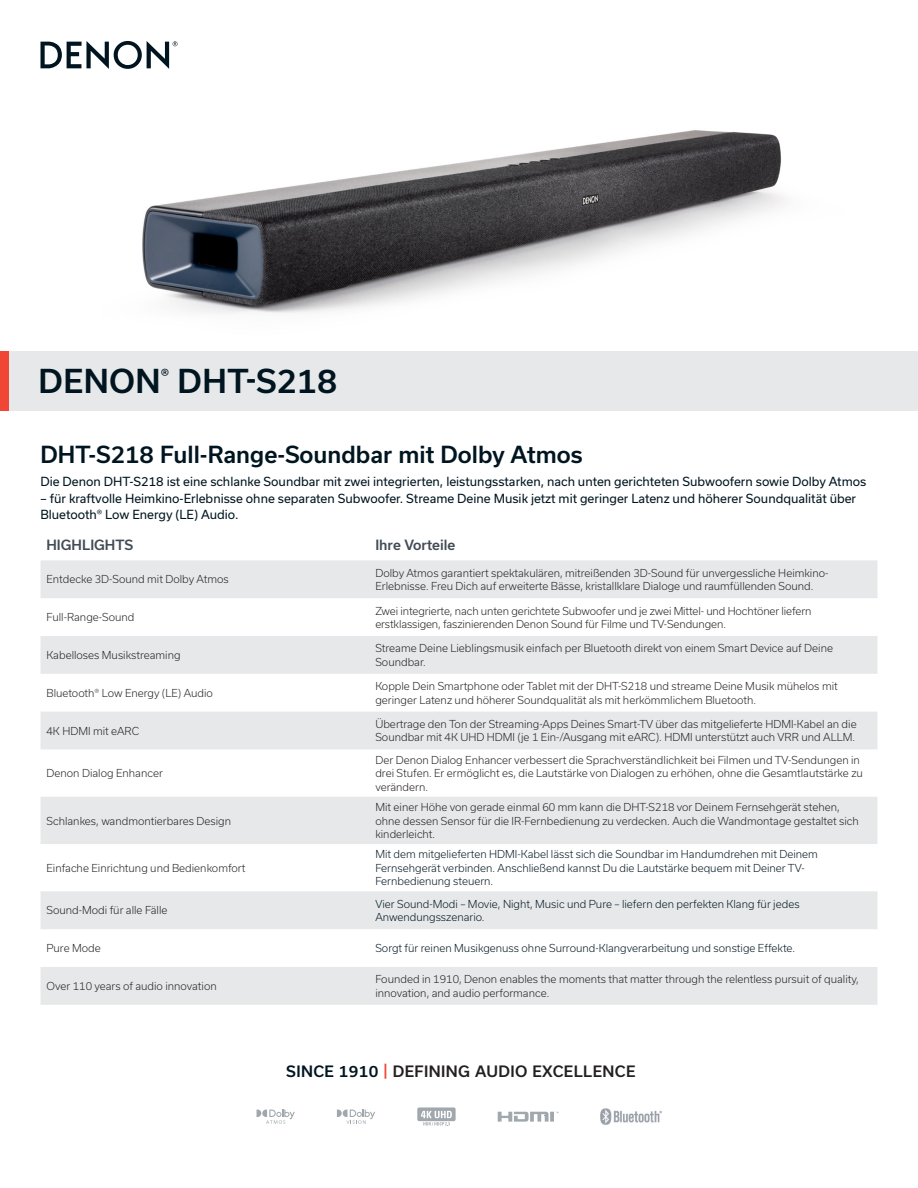
<style>
.page{position:relative;width:918px;height:1188px;background:#fff}
.page>*{position:absolute;margin:0;border:0;box-sizing:border-box;transform-origin:0 0}
.t1{font:500 31.5px "Usual";letter-spacing:.015em;color:#001520}
.t2{font:500 22.5px "Usual";color:#001520}
.Since_1910{font:500 15px "Usual";letter-spacing:.025em;color:#231f20}
.t3{font:500 13.5px "Usual";color:#434c55}
.ptxt_HL_6_5_10_5_Lind_2mm{font:12px/16.5px "Usual";color:#001520}
.Highlights_Benefits{font:300 10.5px/13.5px "Usual";color:#231f20}
.Highlights_Benefits-2{font:300 10.5px/13.5px "Usual";color:#001520}
.s1{color:#001520}
.s2{color:#ef4635}
</style>
<div class="page">
<img style="left:142px;top:130px;width:644px;height:184px">
<div style="left:0;top:351px;width:918px;height:60px;background:#e6e8e9"></div>
<div style="left:0;top:351px;width:8px;height:60px;background:#ef4635"></div>
<svg style="left:40px;top:41px;width:138px;height:28px"></svg>
<svg style="left:40px;top:560px;width:838px;height:445px;fill:#e6e8e9"></svg>
<img style="left:601px;top:1109px;width:60px;height:15px">
<svg style="left:498px;top:1112px;width:61px;height:10px"></svg>
<svg style="left:417px;top:1107px;width:39px;height:19px"></svg>
<svg style="left:337px;top:1110px;width:38px;height:14px"></svg>
<svg style="left:257px;top:1110px;width:38px;height:14px"></svg>
<p class="t1" style="left:39px;top:363px;width:300px">DENON<sup>®</sup> DHT-S218</p>
<p class="t2" style="left:40px;top:442px;width:544px">DHT-S218 Full-Range-Soundbar mit Dolby Atmos</p>
<p class="ptxt_HL_6_5_10_5_Lind_2mm" style="left:40px;top:473px;width:827px">Die Denon DHT-S218 ist eine schlanke Soundbar mit zwei integrierten, leistungsstarken, nach unten gerichteten Subwoofern sowie Dolby Atmos</p>
<p class="ptxt_HL_6_5_10_5_Lind_2mm" style="left:40px;top:490px;width:817px">– für kraftvolle Heimkino-Erlebnisse ohne separaten Subwoofer. Streame Deine Musik jetzt mit geringer Latenz und höherer Soundqualität über<br>Bluetooth® Low Energy (LE) Audio.</p>
<p class="t3" style="left:46px;top:537px;width:88px">HIGHLIGHTS</p>
<p class="t3" style="left:375px;top:537px;width:82px">Ihre Vorteile</p>
<p class="Highlights_Benefits" style="left:46px;top:573px;width:184px">Entdecke 3D-Sound mit Dolby Atmos</p>
<p class="Highlights_Benefits" style="left:375px;top:566px;width:455px">Dolby Atmos garantiert spektakulären, mitreißenden 3D-Sound für unvergessliche Heimkino-<br>Erlebnisse. Freu Dich auf erweiterte Bässe, kristallklare Dialoge und raumfüllenden Sound.</p>
<p class="Highlights_Benefits" style="left:46px;top:611px;width:89px">Full-Range-Sound</p>
<p class="Highlights_Benefits" style="left:375px;top:604px;width:438px">Zwei integrierte, nach unten gerichtete Subwoofer und je zwei Mittel- und Hochtöner liefern erstklassigen, faszinierenden Denon Sound für Filme und TV-Sendungen.</p>
<p class="Highlights_Benefits" style="left:46px;top:648px;width:136px">Kabelloses Musikstreaming</p>
<p class="Highlights_Benefits" style="left:375px;top:642px;width:459px">Streame Deine Lieblingsmusik einfach per Bluetooth direkt von einem Smart Device auf Deine<br>Soundbar.</p>
<p class="Highlights_Benefits" style="left:46px;top:686px;width:168px">Bluetooth® Low Energy (LE) Audio</p>
<p class="Highlights_Benefits" style="left:375px;top:679px;width:464px">Kopple Dein Smartphone oder Tablet mit der DHT-S218 und streame Deine Musik mühelos mit geringer Latenz und höherer Soundqualität als mit herkömmlichem Bluetooth.</p>
<p class="Highlights_Benefits" style="left:46px;top:724px;width:94px">4K HDMI mit eARC</p>
<p class="Highlights_Benefits" style="left:375px;top:717px;width:483px">Übertrage den Ton der Streaming-Apps Deines Smart-TV über das mitgelieferte HDMI-Kabel an die<br>Soundbar mit 4K UHD HDMI (je 1 Ein-/Ausgang mit eARC). HDMI unterstützt auch VRR und ALLM.</p>
<p class="Highlights_Benefits" style="left:46px;top:767px;width:118px">Denon Dialog Enhancer</p>
<p class="Highlights_Benefits" style="left:375px;top:753px;width:489px">Der Denon Dialog Enhancer verbessert die Sprachverständlichkeit bei Filmen und TV-Sendungen in drei Stufen. Er ermöglicht es, die Lautstärke von Dialogen zu erhöhen, ohne die Gesamtlautstärke zu verändern.</p>
<p class="Highlights_Benefits" style="left:46px;top:814px;width:186px">Schlankes, wandmontierbares Design</p>
<p class="Highlights_Benefits" style="left:46px;top:861px;width:201px">Einfache Einrichtung und Bedienkomfort</p>
<p class="Highlights_Benefits" style="left:375px;top:800px;width:485px">Mit einer Höhe von gerade einmal 60 mm kann die DHT-S218 vor Deinem Fernsehgerät stehen, ohne dessen Sensor für die IR-Fernbedienung zu verdecken. Auch die Wandmontage gestaltet sich kinderleicht.</p>
<p class="Highlights_Benefits-2" style="left:375px;top:848px;width:444px">Mit dem mitgelieferten HDMI-Kabel lässt sich die Soundbar im Handumdrehen mit Deinem<br>Fernsehgerät verbinden. Anschließend kannst Du die Lautstärke bequem mit Deiner TV-<br>Fernbedienung steuern.</p>
<p class="Highlights_Benefits" style="left:46px;top:904px;width:122px">Sound-Modi für alle Fälle</p>
<p class="Highlights_Benefits-2" style="left:375px;top:897px;width:426px">Vier Sound-Modi – Movie, Night, Music und Pure – liefern den perfekten Klang für jedes<br>Anwendungsszenario.</p>
<p class="Highlights_Benefits" style="left:46px;top:942px;width:56px">Pure Mode</p>
<p class="Highlights_Benefits-2" style="left:375px;top:942px;width:421px">Sorgt für reinen Musikgenuss ohne Surround-Klangverarbeitung und sonstige Effekte.</p>
<p class="Highlights_Benefits" style="left:46px;top:979px;width:172px">Over 110 years of audio innovation</p>
<p class="Highlights_Benefits" style="left:375px;top:973px;width:485px">Founded in 1910, Denon enables the moments that matter through the relentless pursuit of quality, innovation, and audio performance.</p>
<p class="Since_1910" style="left:286px;top:1063px;width:351px"><span class="s1">SINCE 1910</span> <span class="s2">|</span> DEFINING AUDIO EXCELLENCE</p>
</div>
